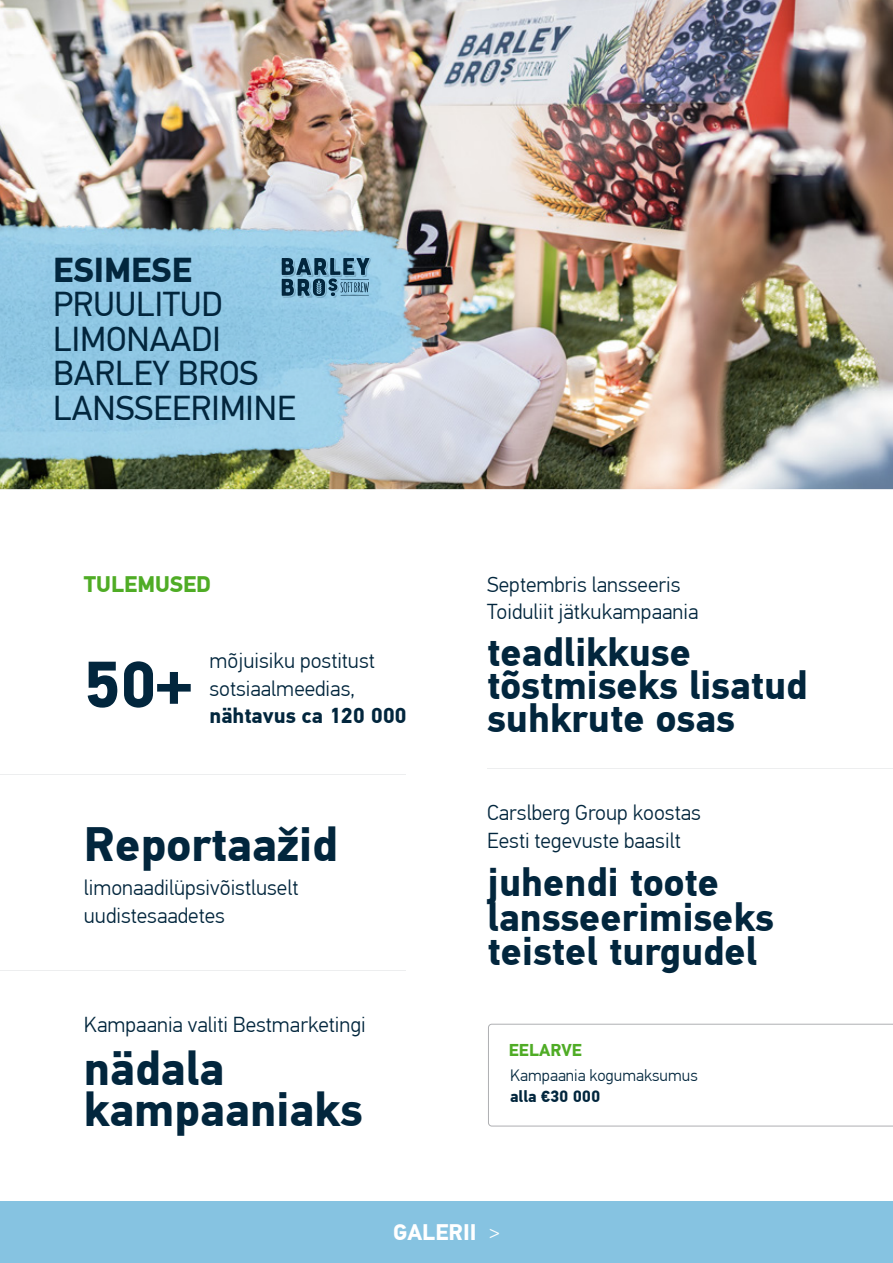
<style>
.page{position:relative;width:893px;height:1263px;background:#fff}
.page>*{position:absolute;margin:0;border:0;box-sizing:border-box;transform-origin:0 0}
.t1{font:700 65.55px "PF Din Text Pro";color:#02263d}
.t2{font:700 48.15px/40.5px "PF Din Text Pro";color:#02263d}
.t3{font:700 40.05px/33px "PF Din Text Pro";color:#02263d}
.t4{font:34.5px/34.5px "PF Din Text Pro";color:#02263d}
.t5{font:700 34.5px "PF Din Text Pro";color:#02263d}
.t6{font:700 22.5px "PF Din Text Pro";color:#4fac25}
.t7{font:700 22.5px "PF Din Text Pro";color:#fff}
.t8{font:300 21.6px/27.5px "PF Din Text Pro";color:#02263d}
.t9{font:700 21.6px "PF Din Text Pro";color:#02263d}
.t10{font:700 17.1px "PF Din Text Pro";color:#4fac25}
.t11{font:300 16.5px "PF Din Text Pro";color:#02263d}
.t12{font:700 16.5px "PF Din Text Pro";color:#02263d}
.s1{font-weight:300}
</style>
<div class="page">
<img style="left:0;top:0;width:893px;height:489px">
<img style="left:0;top:198px;width:436px;height:291px">
<div style="left:0;top:1201px;width:893px;height:62px;background:#86c3e1"></div>
<svg style="left:282px;top:258px;width:89px;height:40px"></svg>
<hr style="left:0;top:774px;width:406px;height:1px;background:#edeeef">
<hr style="left:487px;top:768px;width:406px;height:1px;background:#edeeef">
<hr style="left:0;top:971px;width:406px;height:1px;background:#edeeef">
<svg style="left:488px;top:1023px;width:405px;height:104px"></svg>
<h3 class="t5" style="left:53px;top:249px;width:140px">ESIMESE</h3>
<h3 class="t4" style="left:53px;top:288px;width:244px">PRUULITUD<br>LIMONAADI<br>BARLEY BROS<br>LANSSEERIMINE</h3>
<p class="t6" style="left:84px;top:571px;width:129px">TULEMUSED</p>
<h1 class="t1" style="left:84px;top:645px;width:110px">50+</h1>
<p class="t8" style="left:209px;top:647px;width:167px">mõjuisiku postitust sotsiaalmeedias,</p>
<p class="t9" style="left:209px;top:702px;width:198px">nähtavus ca 120 000</p>
<h2 class="t2" style="left:84px;top:825px;width:255px">Reportaažid</h2>
<p class="t8" style="left:84px;top:875px;width:216px">limonaadilüpsivõistluselt uudistesaadetes</p>
<p class="t8" style="left:84px;top:1011px;width:284px">Kampaania valiti Bestmarketingi</p>
<h2 class="t2" style="left:84px;top:1049px;width:280px">nädala kampaaniaks</h2>
<p class="t8" style="left:487px;top:571px;width:213px">Septembris lansseeris<br>Toiduliit jätkukampaania</p>
<h3 class="t3" style="left:487px;top:637px;width:322px">teadlikkuse tõstmiseks lisatud suhkrute osas</h3>
<p class="t8" style="left:487px;top:800px;width:215px">Carslberg Group koostas<br>Eesti tegevuste baasilt</p>
<h3 class="t3" style="left:488px;top:866px;width:288px;line-height:34.5px">juhendi toote lansseerimiseks teistel turgudel</h3>
<p class="t10" style="left:509px;top:1040px;width:74px">EELARVE</p>
<p class="t11" style="left:510px;top:1066px;width:189px">Kampaania kogumaksumus</p>
<p class="t12" style="left:510px;top:1086px;width:91px">alla €30 000</p>
<p class="t7" style="left:393px;top:1218px;width:108px">GALERII <span class="s1">&gt;</span></p>
</div>
